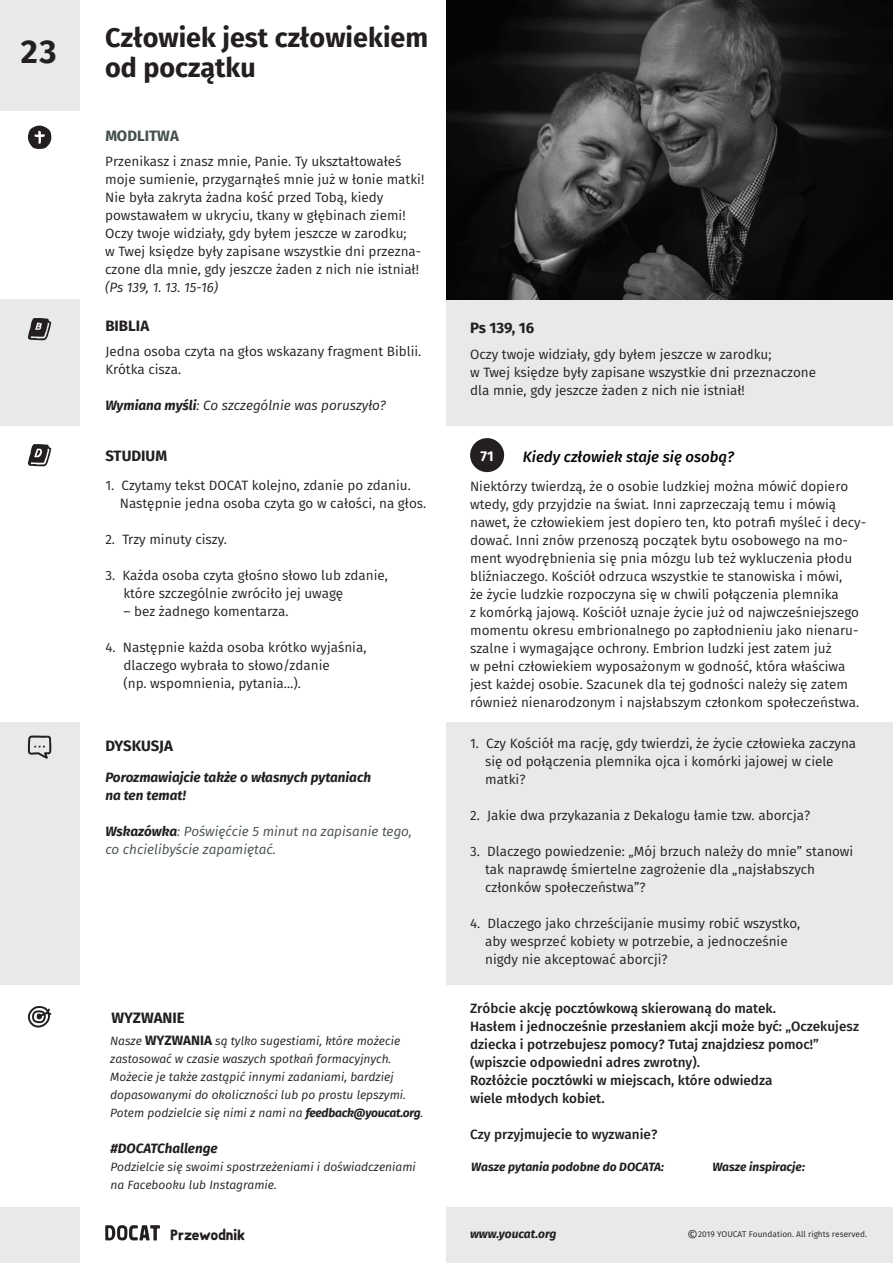
<style>
.page{position:relative;width:893px;height:1263px;background:#fff}
.page>*{position:absolute;margin:0;border:0;box-sizing:border-box;transform-origin:0 0}
.t1{font:700 33px "Fira Sans";color:#231f20}
.t2{font:700 27px/30px "Fira Sans";color:#231f20}
.t3{font:700 15px "Fira Sans";color:#231f20}
.t4{font:italic 500 15px "Fira Sans";color:#050504}
.t5{font:700 15px "Fira Sans";color:#444f4d}
.t6{font:900 14.85px "Rockster";color:#231f20}
.t7{font:700 14.1px "Fira Sans";color:#fff}
.t8{font:13.5px/18px "Fira Sans";color:#231f20}
.t9{font:500 13.5px/18px "Fira Sans";color:#231f20}
.t10{font:italic 13.5px/18px "Fira Sans";color:#444f4d}
.t11{font:italic 700 13.5px/18px "Fira Sans";color:#231f20}
.t12{font:italic 13.5px "Fira Sans";color:#231f20}
.t13{font:italic 12px/18px "Fira Sans";color:#231f20}
.t14{font:italic 700 12px "Fira Sans";color:#231f20}
.t15{font:8.4px "Fira Sans";color:#231f20}
.s1{font-weight:700}
.s2{font-weight:700;color:#231f20}
.s3{font-weight:700;font-style:normal;font-size:13.5px}
.s4{font-size:13.5px}
</style>
<div class="page">
<div style="left:446px;top:1207px;width:447px;height:56px;background:#e8e9ea"></div>
<div style="left:0;top:1207px;width:79px;height:56px;background:#e8e9ea"></div>
<svg style="left:28px;top:444px;width:23px;height:23px"></svg>
<div style="left:470px;top:438px;width:34px;height:34px;background:#231f20;border-radius:50%"></div>
<div style="left:0;top:0;width:79px;height:111px;background:#e8e9ea"></div>
<div style="left:446px;top:300px;width:447px;height:126px;background:#e8e9ea"></div>
<div style="left:0;top:300px;width:79px;height:126px;background:#e8e9ea"></div>
<svg style="left:28px;top:126px;width:23px;height:23px"></svg>
<svg style="left:28px;top:318px;width:23px;height:23px"></svg>
<div style="left:0;top:722px;width:79px;height:263px;background:#e8e9ea"></div>
<div style="left:446px;top:722px;width:447px;height:263px;background:#e8e9ea"></div>
<svg style="left:28px;top:735px;width:23px;height:24px"></svg>
<svg style="left:28px;top:1006px;width:23px;height:21px"></svg>
<svg style="left:105px;top:1225px;width:55px;height:15px"></svg>
<img style="left:446px;top:0;width:447px;height:300px">
<h1 class="t1" style="left:21px;top:24px;width:37px">23</h1>
<h2 class="t2" style="left:105px;top:21px;width:325px">Człowiek jest człowiekiem od początku</h2>
<p class="t5" style="left:105px;top:124px;width:75px">MODLITWA</p>
<p class="t8" style="left:105px;top:153px;width:321px">Przenikasz i znasz mnie, Panie. Ty ukształtowałeś moje sumienie, przygarnąłeś mnie już w łonie matki!<br>Nie była zakryta żadna kość przed Tobą, kiedy powstawałem w ukryciu, tkany w głębinach ziemi!<br>Oczy twoje widziały, gdy byłem jeszcze w zarodku;<br>w Twej księdze były zapisane wszystkie dni przezna&shy;czone dla mnie, gdy jeszcze żaden z nich nie istniał!</p>
<p class="t12" style="left:105px;top:278px;width:114px">(Ps 139, 1. 13. 15-16)</p>
<p class="t3" style="left:105px;top:313px;width:45px">BIBLIA</p>
<p class="t8" style="left:105px;top:343px;width:317px">Jedna osoba czyta na głos wskazany fragment Biblii.<br>Krótka cisza.</p>
<p class="t12" style="left:105px;top:396px;width:282px"><span class="s1">Wymiana myśli</span>: Co szczególnie was poruszyło?</p>
<p class="t3" style="left:105px;top:443px;width:63px">STUDIUM</p>
<p class="t8" style="left:120px;top:477px;width:308px;text-indent:-14px">1. Czytamy tekst DOCAT kolejno, zdanie po zdaniu.<br>Następnie jedna osoba czyta go w całości, na głos.</p>
<p class="t8" style="left:105px;top:531px;width:123px">2. Trzy minuty ciszy.</p>
<p class="t8" style="left:123px;top:567px;width:266px;text-indent:-18px">3. Każda osoba czyta głośno słowo lub zdanie, które szczególnie zwróciło jej uwagę</p>
<p class="t8" style="left:123px;top:603px;width:167px">– bez żadnego komentarza.</p>
<p class="t8" style="left:123px;top:639px;width:245px;text-indent:-18px">4. Następnie każda osoba krótko wyjaśnia, dlaczego wybrała to słowo/zdanie<br>(np. wspomnienia, pytania…).</p>
<p class="t3" style="left:470px;top:315px;width:66px">Ps 139, 16</p>
<p class="t8" style="left:470px;top:346px;width:348px">Oczy twoje widziały, gdy byłem jeszcze w zarodku;<br>w Twej księdze były zapisane wszystkie dni przeznaczone dla mnie, gdy jeszcze żaden z nich nie istniał!</p>
<p class="t4" style="left:523px;top:446px;width:213px">Kiedy człowiek staje się osobą?</p>
<p class="t8" style="left:470px;top:478px;width:398px">Niektórzy twierdzą, że o osobie ludzkiej można mówić dopiero wtedy, gdy przyjdzie na świat. Inni zaprzeczają temu i mówią nawet, że człowiekiem jest dopiero ten, kto potrafi myśleć i decy&shy;dować. Inni znów przenoszą początek bytu osobowego na mo&shy;ment wyodrębnienia się pnia mózgu lub też wykluczenia płodu bliźniaczego. Kościół odrzuca wszystkie te stanowiska i mówi,<br>że życie ludzkie rozpoczyna się w chwili połączenia plemnika<br>z komórką jajową. Kościół uznaje życie już od najwcześniejszego momentu okresu embrionalnego po zapłodnieniu jako nienaru&shy;szalne i wymagające ochrony. Embrion ludzki jest zatem już<br>w pełni człowiekiem wyposażonym w godność, która właściwa jest każdej osobie. Szacunek dla tej godności należy się zatem również nienarodzonym i najsłabszym członkom społeczeństwa.</p>
<p class="t7" style="left:480px;top:444px;width:15px">71</p>
<p class="t8" style="left:485px;top:735px;width:373px;text-indent:-15px">1. Czy Kościół ma rację, gdy twierdzi, że życie człowieka zaczyna się od połączenia plemnika ojca i komórki jajowej w ciele matki?</p>
<p class="t8" style="left:470px;top:807px;width:342px">2. Jakie dwa przykazania z Dekalogu łamie tzw. aborcja?</p>
<p class="t8" style="left:485px;top:843px;width:370px;text-indent:-15px">3. Dlaczego powiedzenie: „Mój brzuch należy do mnie” stanowi tak naprawdę śmiertelne zagrożenie dla „najsłabszych członków społeczeństwa”?</p>
<p class="t8" style="left:485px;top:915px;width:317px;text-indent:-15px">4. Dlaczego jako chrześcijanie musimy robić wszystko, aby wesprzeć kobiety w potrzebie, a jednocześnie nigdy nie akceptować aborcji?</p>
<p class="t9" style="left:470px;top:1000px;width:390px">Zróbcie akcję pocztówkową skierowaną do matek.<br>Hasłem i jednocześnie przesłaniem akcji może być: „Oczekujesz dziecka i potrzebujesz pomocy? Tutaj znajdziesz pomoc!” (wpiszcie odpowiedni adres zwrotny).<br>Rozłóżcie pocztówki w miejscach, które odwiedza<br>wiele młodych kobiet.</p>
<p class="t9" style="left:470px;top:1126px;width:189px">Czy przyjmujecie to wyzwanie?</p>
<p class="t3" style="left:105px;top:733px;width:69px">DYSKUSJA</p>
<p class="t11" style="left:105px;top:767px;width:267px">Porozmawiajcie także o własnych pytaniach na ten temat!</p>
<p class="t10" style="left:105px;top:823px;width:308px"><span class="s2">Wskazówka</span>: Poświęćcie 5 minut na zapisanie tego, co chcielibyście zapamiętać.</p>
<p class="t3" style="left:111px;top:1005px;width:75px">WYZWANIE</p>
<p class="t13" style="left:110px;top:1032px;width:314px">Nasze <span class="s3">WYZWANIA</span> są tylko sugestiami, które możecie zastosować w czasie waszych spotkań formacyjnych.<br>Możecie je także zastąpić innymi zadaniami, bardziej dopasowanymi do okoliczności lub po prostu lepszymi.<br>Potem podzielcie się nimi z nami na <span class="s1">feedback@youcat.org</span>.</p>
<p class="t11" style="left:111px;top:1138px;width:109px">#DOCATChallenge</p>
<p class="t13" style="left:111px;top:1159px;width:307px">Podzielcie się swoimi spostrzeżeniami i doświadczeniami na Facebooku lub Instagramie.</p>
<p class="t14" style="left:471px;top:1157px;width:194px">Wasze pytania podobne do DOCATA:</p>
<p class="t14" style="left:712px;top:1157px;width:94px">Wasze inspiracje:</p>
<p class="t6" style="left:170px;top:1224px;width:77px">Przewodnik</p>
<p class="t14" style="left:470px;top:1224px;width:88px">www.youcat.org</p>
<p class="t15" style="left:687px;top:1228px;width:181px"><span class="s4">©</span>2019 YOUCAT Foundation. All rights reserved.</p>
</div>
